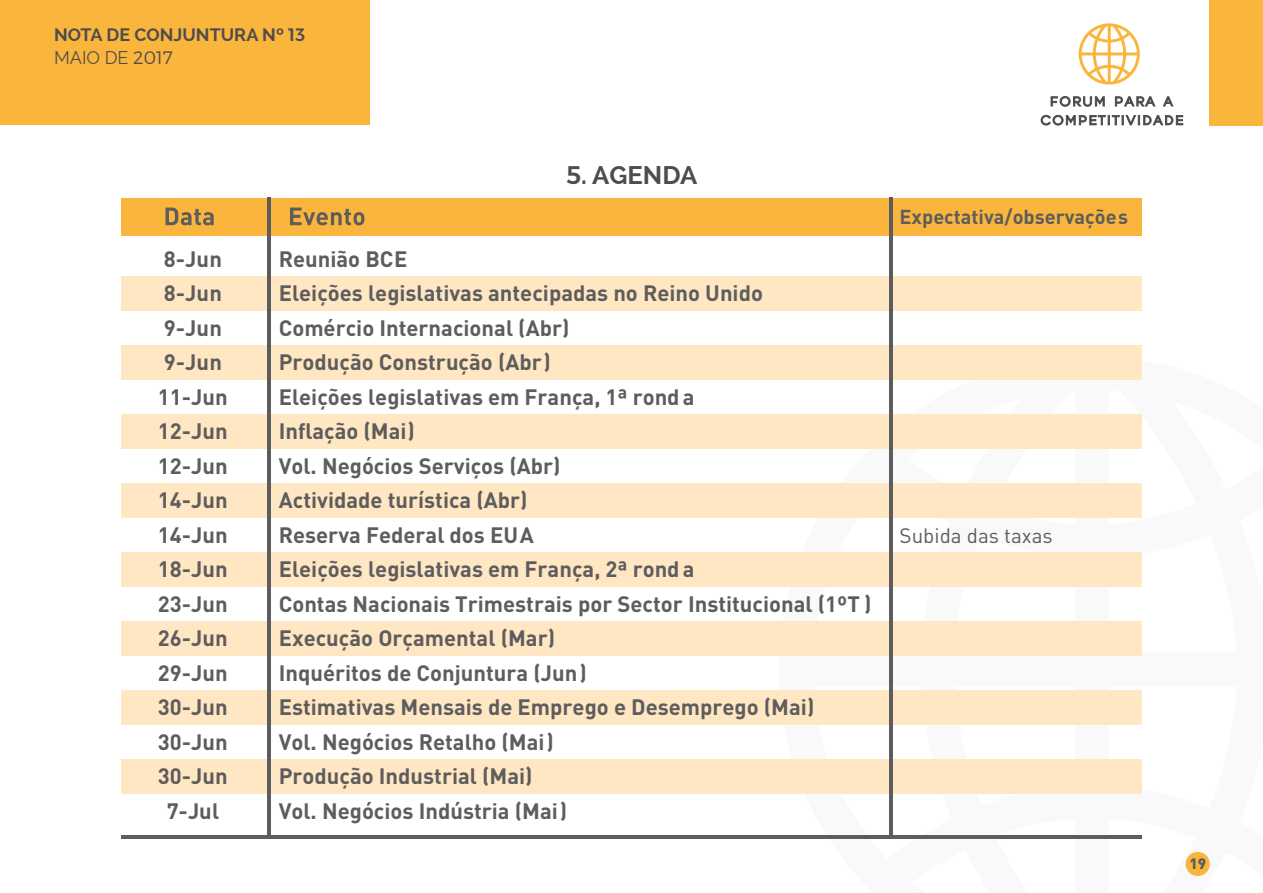
<style>
.page{position:relative;width:1263px;height:893px;background:#fff}
.page>*{position:absolute;margin:0;border:0;box-sizing:border-box;transform-origin:0 0}
.t1{font:700 25.5px "Raleway";color:#504c4e}
.t2{font:700 22.05px/34.5px "DIN Pro";color:#5e5d5d;text-align:center}
.t3{font:20.55px "DIN Pro";color:#5e5d5d}
.t4{font:700 19.95px "DIN Pro";color:#5e5d5d}
.t5{font:700 18px/23.4px "Raleway";color:#504c4e}
.t6{font:900 15px "DIN Pro";color:#5e5d5d}
.s1{font-family:"Montserrat";font-weight:500}
.s2{font-weight:400}
.s3{font-family:"Montserrat";font-weight:300}
</style>
<div class="page">
<div style="left:0;top:0;width:370px;height:125px;background:#fab63c"></div>
<div style="left:1210px;top:0;width:53px;height:125px;background:#fab63c"></div>
<svg style="left:1079px;top:23px;width:61px;height:62px"></svg>
<svg style="left:1050px;top:96px;width:55px;height:11px"></svg>
<svg style="left:1115px;top:96px;width:41px;height:11px"></svg>
<svg style="left:1162px;top:96px;width:12px;height:11px"></svg>
<svg style="left:1040px;top:114px;width:143px;height:12px"></svg>
<div style="left:1185px;top:852px;width:25px;height:24px;background:#fab63c;border-radius:50%"></div>
<div style="left:121px;top:276px;width:1021px;height:35px;background:#ffe7c3"></div>
<div style="left:121px;top:345px;width:1021px;height:35px;background:#ffe7c3"></div>
<div style="left:121px;top:414px;width:1021px;height:35px;background:#ffe7c3"></div>
<div style="left:121px;top:483px;width:1021px;height:35px;background:#ffe7c3"></div>
<div style="left:121px;top:552px;width:1021px;height:35px;background:#ffe7c3"></div>
<div style="left:121px;top:621px;width:1021px;height:35px;background:#ffe7c3"></div>
<div style="left:121px;top:690px;width:1021px;height:35px;background:#ffe7c3"></div>
<div style="left:121px;top:759px;width:1021px;height:35px;background:#ffe7c3"></div>
<div style="left:121px;top:198px;width:1021px;height:37px;background:#fab63c"></div>
<svg style="left:166px;top:208px;width:48px;height:17px"></svg>
<svg style="left:290px;top:208px;width:74px;height:17px"></svg>
<hr style="left:267px;top:198px;width:3px;height:639px;background:#5e5d5d">
<hr style="left:121px;top:835px;width:1021px;height:4px;background:#5e5d5d">
<hr style="left:889px;top:198px;width:3px;height:639px;background:#5e5d5d">
<p class="t5" style="left:54px;top:23px;width:253px">NOTA DE CONJUNTURA Nº <span class="s1">13<br></span><span class="s2">MAIO DE</span> <span class="s3">2017</span></p>
<p class="t2" style="left:158px;top:240px;width:71px">8-Jun<br>8-Jun<br>9-Jun<br>9-Jun<br>11-Jun<br>12-Jun<br>12-Jun<br>14-Jun<br>14-Jun<br>18-Jun<br>23-Jun<br>26-Jun<br>29-Jun<br>30-Jun<br>30-Jun<br>30-Jun<br>7-Jul</p>
<p class="t1" style="left:566px;top:161px;width:132px"><span class="s1">5</span>. AGENDA</p>
<p class="t2" style="left:279px;top:240px;width:594px;text-align:left">Reunião BCE<br>Eleições legislativas antecipadas no Reino Unido<br>Comércio Internacional (Abr)<br>Produção Construção (Abr)<br>Eleições legislativas em França, 1ª ronda<br>Inflação (Mai)<br>Vol. Negócios Serviços (Abr)<br>Actividade turística (Abr)<br>Reserva Federal dos EUA<br>Eleições legislativas em França, 2ª ronda<br>Contas Nacionais Trimestrais por Sector Institucional (1ºT )<br>Execução Orçamental (Mar)<br>Inquéritos de Conjuntura (Jun)<br>Estimativas Mensais de Emprego e Desemprego (Mai)<br>Vol. Negócios Retalho (Mai)<br>Produção Industrial (Mai)<br>Vol. Negócios Indústria (Mai)</p>
<p class="t4" style="left:899px;top:204px;width:230px">Expectativa/observações</p>
<p class="t3" style="left:899px;top:521px;width:155px">Subida das taxas</p>
<p class="t6" style="left:1189px;top:853px;width:18px">19</p>
</div>
